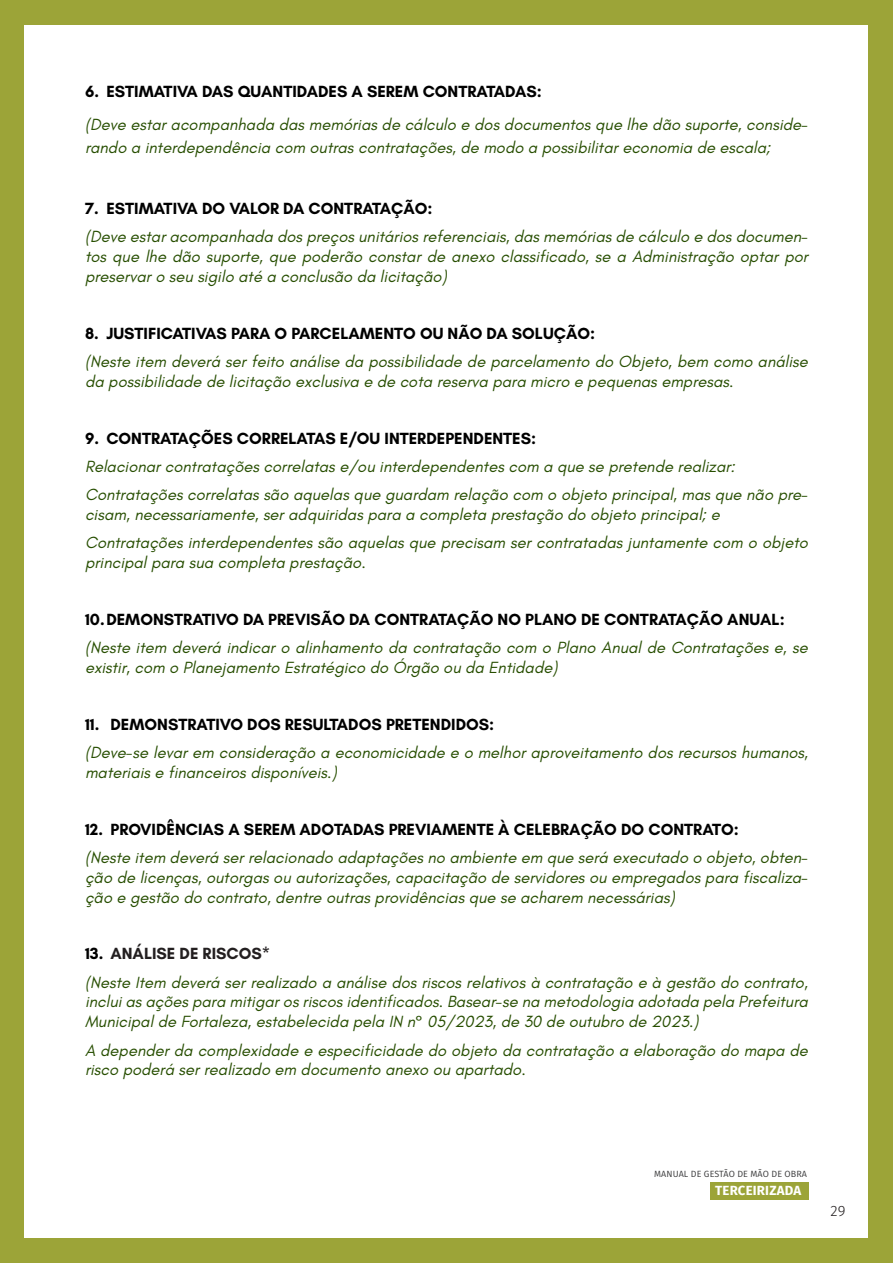
<style>
.page{position:relative;width:893px;height:1263px;background:#9ca438}
.page>*{position:absolute;margin:0;border:0;box-sizing:border-box;transform-origin:0 0}
.t1{font:italic 16.5px/19.8px "Glacial Indifference";color:#274e00}
.t2{font:700 16.5px "Glacial Indifference";color:#000}
.t3{font:300 15px "Fira Sans";color:#231f20}
.t4{font:700 13.2px "Fira Sans";letter-spacing:.015em;color:#fff}
.t5{font:9px "Fira Sans";letter-spacing:.01em;color:#3c3c3d}
.s1{font-weight:700;font-style:normal;color:#000}
.s2{font-weight:700;font-style:normal;color:#231f20}
</style>
<div class="page">
<div style="left:24px;top:25px;width:844px;height:1213px;background:#fff"></div>
<div style="left:710px;top:1182px;width:98px;height:17px;background:#9ca438"></div>
<p class="t2" style="left:85px;top:82px;width:458px">6. ESTIMATIVA DAS QUANTIDADES A SEREM CONTRATADAS:</p>
<p class="t1" style="left:85px;top:113px;width:724px;line-height:23.7px">(Deve estar acompanhada das memórias de cálculo e dos documentos que lhe dão suporte, conside&shy;rando a interdependência com outras contratações, de modo a possibilitar economia de escala;</p>
<p class="t2" style="left:85px;top:198px;width:349px">7. ESTIMATIVA DO VALOR DA CONTRATAÇÃO:</p>
<p class="t1" style="left:85px;top:227px;width:724px;text-align:justify">(Deve estar acompanhada dos preços unitários referenciais, das memórias de cálculo e dos documen&shy;tos que lhe dão suporte, que poderão constar de anexo classificado, se a Administração optar por preservar o seu sigilo até a conclusão da licitação)</p>
<p class="t2" style="left:85px;top:323px;width:512px">8. JUSTIFICATIVAS PARA O PARCELAMENTO OU NÃO DA SOLUÇÃO:</p>
<p class="t1" style="left:85px;top:352px;width:724px">(Neste item deverá ser feito análise da possibilidade de parcelamento do Objeto, bem como análise da possibilidade de licitação exclusiva e de cota reserva para micro e pequenas empresas.</p>
<p class="t2" style="left:85px;top:428px;width:453px">9. CONTRATAÇÕES CORRELATAS E/OU INTERDEPENDENTES:</p>
<p class="t1" style="left:85px;top:452px;width:724px;line-height:28.3px">Relacionar contratações correlatas e/ou interdependentes com a que se pretende realizar:<br>Contratações correlatas são aquelas que guardam relação com o objeto principal, mas que não pre-</p>
<p class="t1" style="left:85px;top:500px;width:724px;line-height:28.3px">cisam, necessariamente, ser adquiridas para a completa prestação do objeto principal; e<br>Contratações interdependentes são aquelas que precisam ser contratadas juntamente com o objeto</p>
<p class="t1" style="left:85px;top:553px;width:282px">principal para sua completa prestação.</p>
<p class="t2" style="left:85px;top:609px;width:701px">10.DEMONSTRATIVO DA PREVISÃO DA CONTRATAÇÃO NO PLANO DE CONTRATAÇÃO ANUAL:</p>
<p class="t1" style="left:85px;top:638px;width:724px">(Neste item deverá indicar o alinhamento da contratação com o Plano Anual de Contratações e, se existir, com o Planejamento Estratégico do Órgão ou da Entidade)</p>
<p class="t2" style="left:85px;top:714px;width:411px">11. DEMONSTRATIVO DOS RESULTADOS PRETENDIDOS:</p>
<p class="t1" style="left:85px;top:743px;width:724px">(Deve-se levar em consideração a economicidade e o melhor aproveitamento dos recursos humanos, materiais e financeiros disponíveis.)</p>
<p class="t2" style="left:85px;top:819px;width:655px">12. PROVIDÊNCIAS A SEREM ADOTADAS PREVIAMENTE À CELEBRAÇÃO DO CONTRATO:</p>
<p class="t1" style="left:85px;top:848px;width:724px;text-align:justify">(Neste item deverá ser relacionado adaptações no ambiente em que será executado o objeto, obten&shy;ção de licenças, outorgas ou autorizações, capacitação de servidores ou empregados para fiscaliza&shy;ção e gestão do contrato, dentre outras providências que se acharem necessárias)</p>
<p class="t1" style="left:85px;top:940px;width:724px;line-height:28.3px"><span class="s1">13.</span> <span class="s2">ANÁLISE DE RISCOS*<br></span>(Neste Item deverá ser realizado a análise dos riscos relativos à contratação e à gestão do contrato,</p>
<p class="t1" style="left:85px;top:992px;width:724px">inclui as ações para mitigar os riscos identificados. Basear-se na metodologia adotada pela Prefeitura<br>Municipal de Fortaleza, estabelecida pela IN n° 05/2023, de 30 de outubro de 2023.)</p>
<p class="t1" style="left:85px;top:1040px;width:724px">A depender da complexidade e especificidade do objeto da contratação a elaboração do mapa de risco poderá ser realizado em documento anexo ou apartado.</p>
<p class="t5" style="left:654px;top:1167px;width:154px">MANUAL DE GESTÃO DE MÃO DE OBRA</p>
<p class="t4" style="left:715px;top:1179px;width:88px">TERCEIRIZADA</p>
<p class="t3" style="left:831px;top:1200px;width:16px">29</p>
</div>
